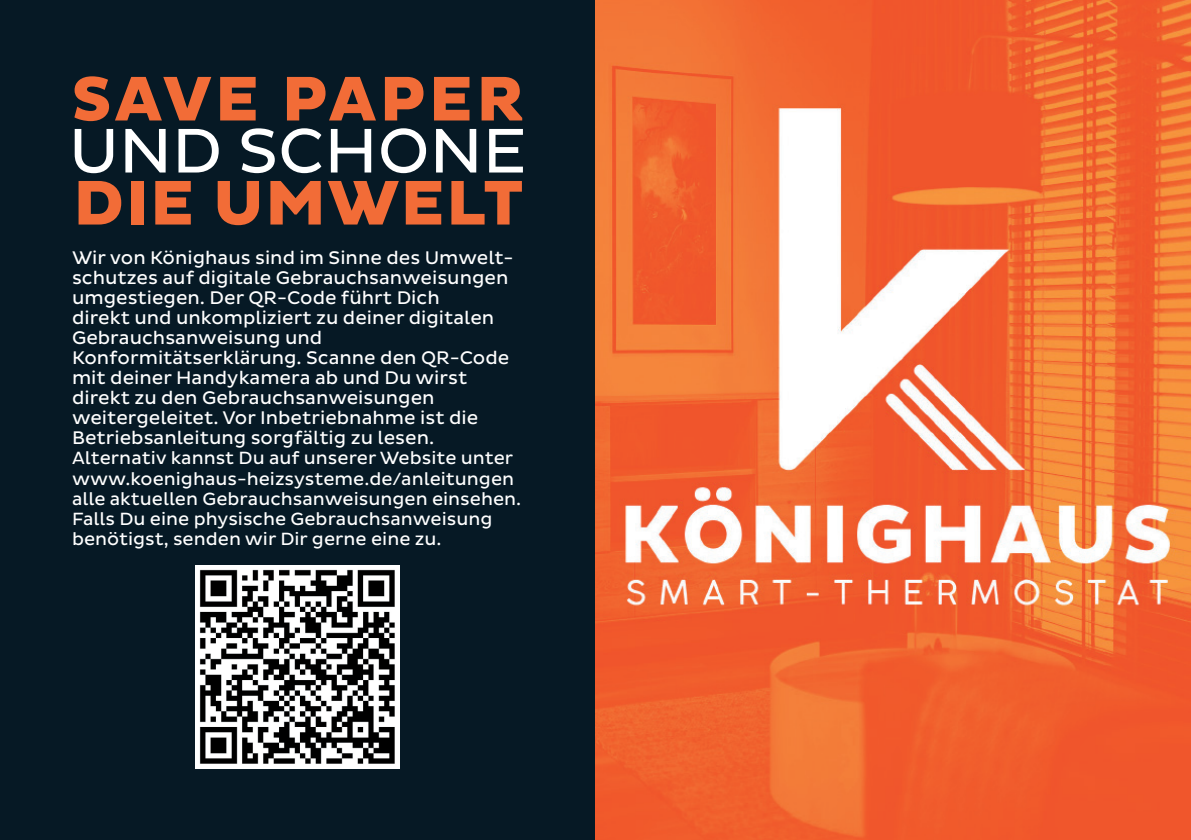
<style>
.page{position:relative;width:1191px;height:840px;background:#fff}
.page>*{position:absolute;margin:0;border:0;box-sizing:border-box;transform-origin:0 0}
.t1{font:800 64px "Pluto Sans";letter-spacing:.06em;color:#f26c37}
.t2{font:64px "Pluto Sans";color:#fff}
.t3{font:800 64px "Pluto Sans";letter-spacing:.03em;color:#f26c37}
.t4{font:18.6px/20px "Pluto Sans";color:#fff}
.t5{font:18px/20px "Pluto Sans";color:#fff}
</style>
<div class="page">
<img style="left:595px;top:0;width:596px;height:839px">
<div style="left:0;top:0;width:595px;height:839px;background:#061925"></div>
<img style="left:196px;top:565px;width:204px;height:202px">
<h1 class="t1" style="left:71px;top:62px;width:454px">SAVE PAPER</h1>
<h1 class="t2" style="left:69px;top:114px;width:459px">UND SCHONE</h1>
<h1 class="t3" style="left:73px;top:166px;width:451px">DIE UMWELT</h1>
<p class="t4" style="left:72px;top:248px;width:443px">Wir von Könighaus sind im Sinne des Umwelt&shy;schutzes auf digitale Gebrauchsanweisungen umgestiegen. Der QR-Code führt Dich<br>direkt und unkompliziert zu deiner digitalen Gebrauchsanweisung und Konformitätserklärung. Scanne den QR-Code mit deiner Handykamera ab und Du wirst direkt zu den Gebrauchsanweisungen weitergeleitet. Vor Inbetriebnahme ist die Betriebsanleitung sorgfältig zu lesen.</p>
<p class="t5" style="left:72px;top:448px;width:451px">Alternativ kannst Du auf unserer Website unter www.koenighaus-heizsysteme.de/anleitungen alle aktuellen Gebrauchsanweisungen einsehen.<br>Falls Du eine physische Gebrauchsanweisung benötigst, senden wir Dir gerne eine zu.</p>
</div>
